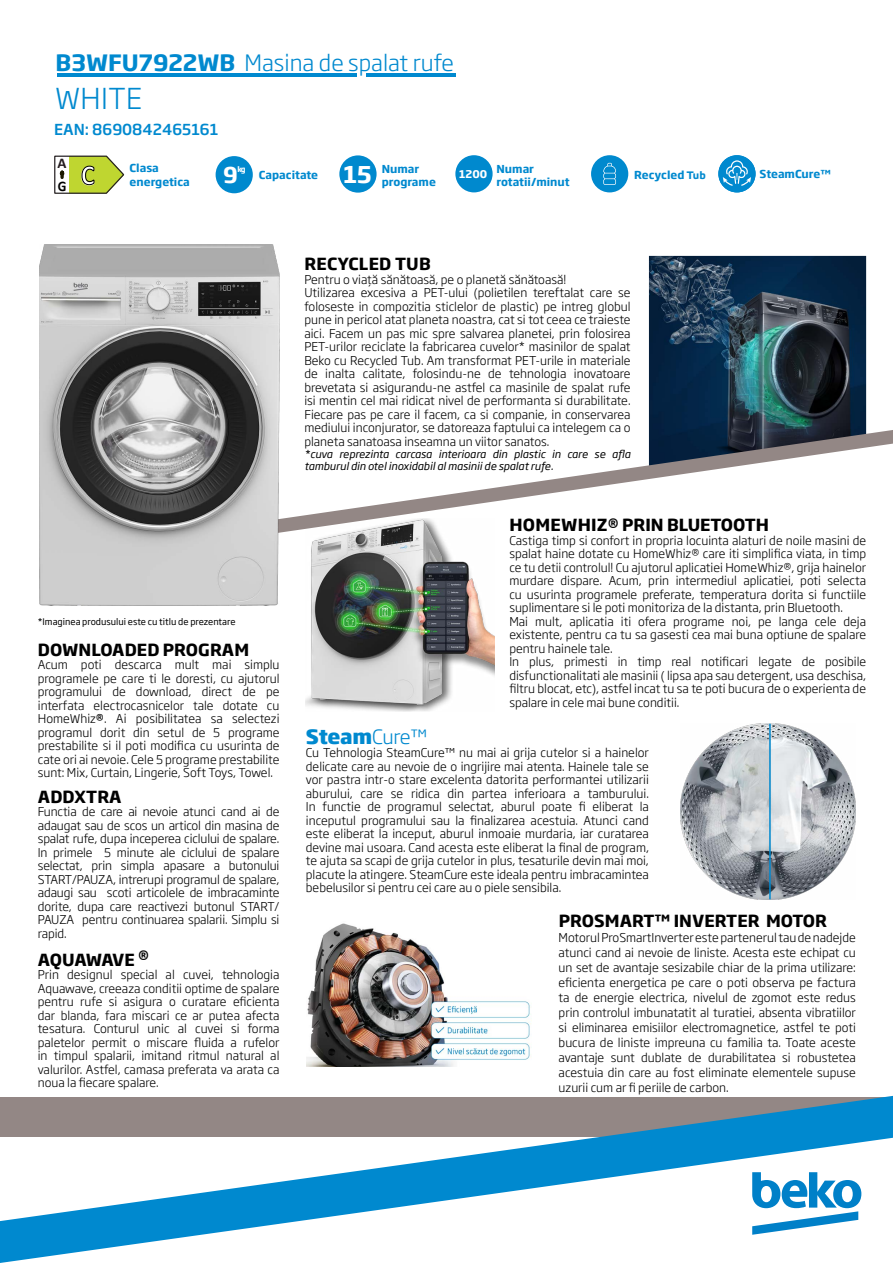
<style>
.page{position:relative;width:893px;height:1263px;background:#fff}
.page>*{position:absolute;margin:0;border:0;box-sizing:border-box;transform-origin:0 0}
.t1{font:700 29.25px "Calibri";color:#fff;scale:.93 1}
.t2{font:300 28.5px "Soho Gothic Pro";letter-spacing:.015em;color:#0089cf}
.t3{font:700 22.8px "Soho Gothic Pro";color:#fff}
.t4{font:300 22.2px "Soho Gothic Pro";color:#0089cf}
.t5{font:700 21.6px "Soho Gothic Pro";color:#fff}
.t6{font:800 19.5px "Soho Gothic Pro";letter-spacing:-.015em;color:#0089cf}
.t7{font:700 16.5px "Soho Gothic Pro";letter-spacing:.005em;color:#000}
.t8{font:700 16.5px "Soho Gothic Pro";letter-spacing:-.025em;color:#000}
.t9{font:500 15px "Soho Gothic Pro";color:#0089cf}
.t10{font:700 14.85px "Calibri";color:#241c1f}
.t11{font:700 14.7px "Calibri";color:#000;scale:.93 1}
.t12{font:300 12px/13.5px "Soho Gothic Pro";color:#000;text-align:justify}
.t13{font:700 10.8px/13px "Soho Gothic Pro";color:#0089cf}
.t14{font:italic 10.5px/12px "Soho Gothic Pro";color:#000}
.t15{font:700 10.5px "Soho Gothic Pro";color:#fff}
.t16{font:9px "Soho Gothic Pro";color:#000}
.t17{font:700 7.5px "Soho Gothic Pro";color:#fff}
.s1{font-weight:700}
.s2{font-family:"Etelka Text Pro"}
.s3{font-weight:400}
.s4{font-weight:300}
</style>
<div class="page">
<svg style="left:0;top:1096px;width:893px;height:167px"></svg>
<img style="left:649px;top:256px;width:217px;height:147px">
<img style="left:680px;top:724px;width:175px;height:175px">
<hr style="left:769px;top:724px;width:2px;height:175px;background:#0089cf">
<img style="left:307px;top:923px;width:224px;height:143px">
<img style="left:306px;top:574px;width:188px;height:138px">
<svg style="left:279px;top:403px;width:614px;height:171px"></svg>
<img style="left:39px;top:244px;width:240px;height:362px">
<div style="left:339px;top:155px;width:38px;height:38px;background:#0089ce;border-radius:50%"></div>
<svg style="left:752px;top:1172px;width:109px;height:63px"></svg>
<hr style="left:57px;top:74px;width:300px;height:3px;background:#0089cf">
<hr style="left:366px;top:74px;width:90px;height:3px;background:#0089cf">
<div style="left:455px;top:155px;width:38px;height:37px;background:#0089ce;border-radius:50%"></div>
<div style="left:216px;top:156px;width:37px;height:37px;background:#0089ce;border-radius:50%"></div>
<svg style="left:54px;top:155px;width:71px;height:39px"></svg>
<div style="left:718px;top:155px;width:37px;height:37px;background:#0089cf;border-radius:50%"></div>
<svg style="left:723px;top:160px;width:28px;height:26px"></svg>
<div style="left:591px;top:155px;width:37px;height:37px;background:#0089ce;border-radius:50%"></div>
<svg style="left:603px;top:163px;width:13px;height:22px"></svg>
<h3 class="t4" style="left:56px;top:45px;width:400px"><span class="s1">B3WFU7922WB</span> Masina de spalat rufe</h3>
<h2 class="t2" style="left:55px;top:77px;width:89px">WHITE</h2>
<p class="t9" style="left:54px;top:117px;width:166px">EAN: 8690842465161</p>
<p class="t13" style="left:130px;top:161px;width:62px">Clasa energetica</p>
<p class="t13" style="left:259px;top:168px;width:61px">Capacitate</p>
<p class="t13" style="left:382px;top:161px;width:56px">Numar programe</p>
<p class="t13" style="left:497px;top:161px;width:75px">Numar rotatii/minut</p>
<p class="t10" style="left:58px;top:152px;width:11px">A</p>
<p class="t11" style="left:58px;top:176px;width:11px">G</p>
<h1 class="t1" style="left:81px;top:154px;width:17px">C</h1>
<h3 class="t3" style="left:343px;top:156px;width:30px">15</h3>
<h3 class="t5" style="left:223px;top:158px;width:16px">9</h3>
<p class="t15" style="left:459px;top:166px;width:30px">1200</p>
<p class="t17" style="left:237px;top:164px;width:10px">kg</p>
<p class="t13" style="left:634px;top:168px;width:73px">Recycled <span class="s2">Tub</span></p>
<p class="t13" style="left:759px;top:167px;width:73px">SteamCure™</p>
<p class="t16" style="left:38px;top:615px;width:199px">*Imaginea produsului este cu titlu de prezentare</p>
<h3 class="t7" style="left:38px;top:636px;width:213px">DOWNLOADED PROGRAM</h3>
<p class="t12" style="left:38px;top:657px;width:243px">Acum poti descarca mult mai simplu programele pe care ti le doresti, cu ajutorul programului de download, direct de pe interfata electrocasnicelor tale dotate cu HomeWhiz<span class="s3">®</span>. Ai posibilitatea sa selectezi programul dorit din setul de 5 programe prestabilite si il poti modifica cu usurinta de cate ori ai nevoie. Cele 5 programe prestabilite sunt: Mix, Curtain, Lingerie, Soft Toys, Towel.</p>
<h3 class="t7" style="left:38px;top:784px;width:85px">ADDXTRA</h3>
<p class="t12" style="left:38px;top:804px;width:243px">Functia de care ai nevoie atunci cand ai de adaugat sau de scos un articol din masina de spalat rufe, dupa inceperea ciclului de spalare.<br>In primele 5 minute ale ciclului de spalare selectat, prin simpla apasare a butonului START/PAUZA, intrerupi programul de spalare, adaugi sau scoti articolele de imbracaminte dorite, dupa care reactivezi butonul START/ PAUZA pentru continuarea spalarii. Simplu si rapid.</p>
<h3 class="t8" style="left:38px;top:946px;width:113px">AQUAWAVE ®</h3>
<p class="t12" style="left:38px;top:967px;width:243px">Prin designul special al cuvei, tehnologia Aquawave, creeaza conditii optime de spalare pentru rufe si asigura o curatare eficienta dar blanda, fara miscari ce ar putea afecta tesatura. Conturul unic al cuvei si forma paletelor permit o miscare fluida a rufelor in timpul spalarii, imitand ritmul natural al valurilor. Astfel, camasa preferata va arata ca noua la fiecare spalare.</p>
<h3 class="t7" style="left:305px;top:251px;width:128px">RECYCLED TUB</h3>
<p class="t12" style="left:304px;top:272px;width:328px;text-align:left">Pentru o viață sănătoasă, pe o planetă sănătoasă!<br>Utilizarea excesiva a PET-ului (polietilen tereftalat care se foloseste in compozitia sticlelor de plastic) pe intreg globul pune in pericol atat planeta noastra, cat si tot ceea ce traieste aici. Facem un pas mic spre salvarea planetei, prin folosirea PET-urilor reciclate la fabricarea cuvelor* masinilor de spalat Beko cu Recycled Tub. Am transformat PET-urile in materiale de inalta calitate, folosindu-ne de tehnologia inovatoare brevetata si asigurandu-ne astfel ca masinile de spalat rufe isi mentin cel mai ridicat nivel de performanta si durabilitate.<br>Fiecare pas pe care il facem, ca si companie, in conservarea mediului inconjurator, se datoreaza faptului ca intelegem ca o planeta sanatoasa inseamna un viitor sanatos.</p>
<p class="t14" style="left:304px;top:447px;width:328px">*cuva reprezinta carcasa interioara din plastic in care se afla tamburul din otel inoxidabil al masinii de spalat rufe.</p>
<h3 class="t7" style="left:509px;top:512px;width:261px">HOMEWHIZ® PRIN BLUETOOTH</h3>
<p class="t12" style="left:509px;top:533px;width:358px;text-align:left">Castiga timp si confort in propria locuinta alaturi de noile masini de spalat haine dotate cu HomeWhiz® care iti simplifica viata, in timp ce tu detii controlul! Cu ajutorul aplicatiei HomeWhiz®, grija hainelor murdare dispare. Acum, prin intermediul aplicatiei, poti selecta cu usurinta programele preferate, temperatura dorita si functiile suplimentare si le poti monitoriza de la distanta, prin Bluetooth.<br>Mai mult, aplicatia iti ofera programe noi, pe langa cele deja existente, pentru ca tu sa gasesti cea mai buna optiune de spalare pentru hainele tale.<br>In plus, primesti in timp real notificari legate de posibile disfunctionalitati ale masinii ( lipsa apa sau detergent, usa deschisa, filtru blocat, etc), astfel incat tu sa te poti bucura de o experienta de spalare in cele mai bune conditii.</p>
<h3 class="t6" style="left:306px;top:721px;width:123px">Steam<span class="s4">Cure™</span></h3>
<p class="t12" style="left:306px;top:745px;width:345px">Cu Tehnologia SteamCure™ nu mai ai grija cutelor si a hainelor delicate care au nevoie de o ingrijire mai atenta. Hainele tale se vor pastra intr-o stare excelenta datorita performantei utilizarii aburului, care se ridica din partea inferioara a tamburului.<br>In functie de programul selectat, aburul poate fi eliberat la inceputul programului sau la finalizarea acestuia. Atunci cand este eliberat la inceput, aburul inmoaie murdaria, iar curatarea devine mai usoara. Cand acesta este eliberat la final de program, te ajuta sa scapi de grija cutelor in plus, tesaturile devin mai moi, placute la atingere. SteamCure este ideala pentru imbracamintea bebelusilor si pentru cei care au o piele sensibila.</p>
<h3 class="t7" style="left:559px;top:907px;width:270px">PROSMART™ INVERTER MOTOR</h3>
<p class="t12" style="left:559px;top:929px;width:299px;line-height:15px">Motorul ProSmartInverter este partenerul tau de nadejde atunci cand ai nevoie de liniste. Acesta este echipat cu un set de avantaje sesizabile chiar de la prima utilizare: eficienta energetica pe care o poti observa pe factura ta de energie electrica, nivelul de zgomot este redus prin controlul imbunatatit al turatiei, absenta vibratiilor si eliminarea emisiilor electromagnetice, astfel te poti bucura de liniste impreuna cu familia ta. Toate aceste avantaje sunt dublate de durabilitatea si robustetea acestuia din care au fost eliminate elementele supuse uzurii cum ar fi periile de carbon.</p>
</div>
